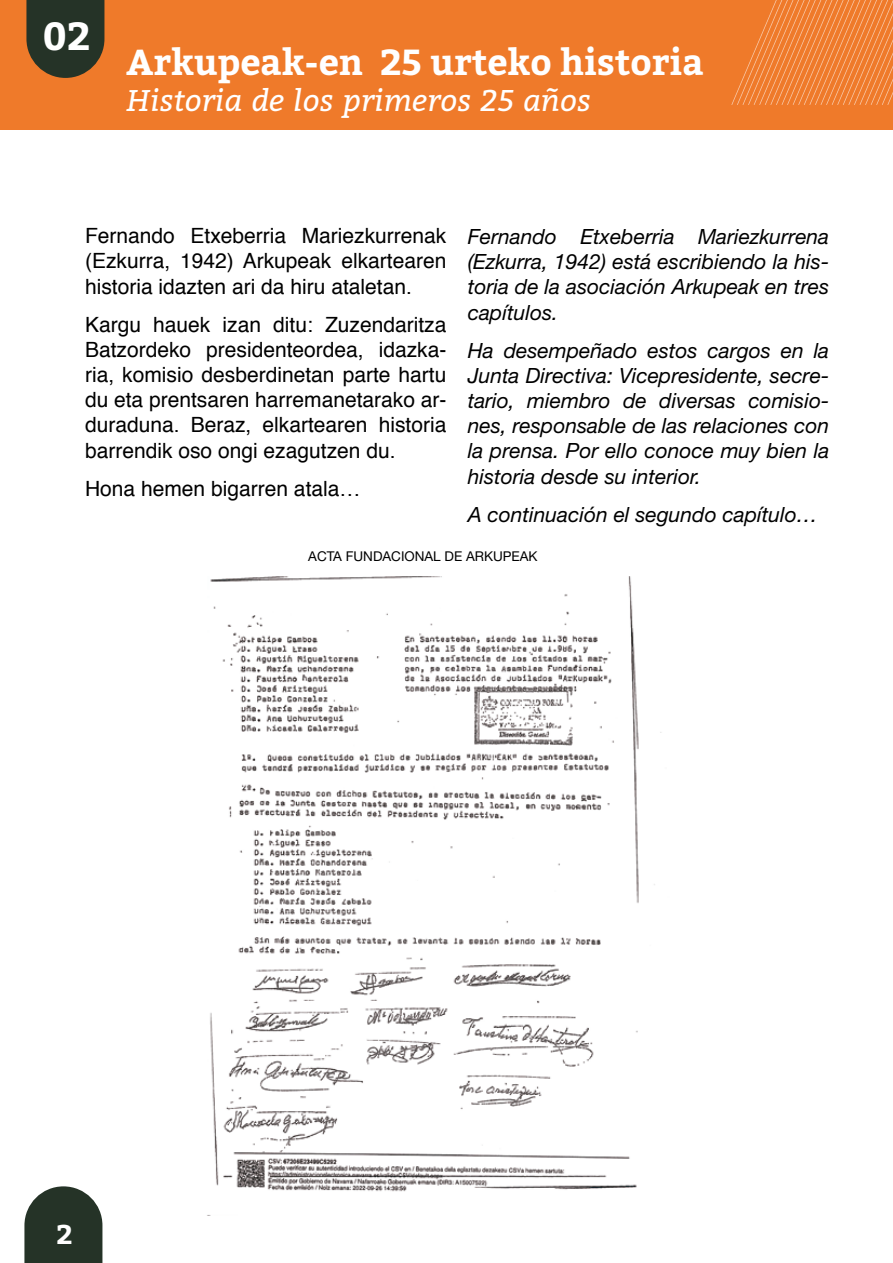
<style>
.page{position:relative;width:893px;height:1263px;background:#fff}
.page>*{position:absolute;margin:0;border:0;box-sizing:border-box;transform-origin:0 0}
.t1{font:700 39px "Bitter";color:#fff}
.t2{font:700 36px "Bitter";color:#fff}
.t3{font:italic 30px "Bitter";color:#fff}
.t4{font:700 27px "Bitter";color:#fff}
.t5{font:italic 21px/25.2px "Helvetica Neue";color:#000;text-align:justify}
.t6{font:21px/25.2px "Helvetica";color:#000;text-align:justify}
.t7{font:13.5px "Helvetica Neue";color:#000}
</style>
<div class="page">
<div style="left:0;top:0;width:893px;height:130px;background:#ef7a2a"></div>
<svg style="left:26px;top:0;width:78px;height:78px"></svg>
<svg style="left:731px;top:0;width:162px;height:105px"></svg>
<svg style="left:24px;top:1186px;width:78px;height:77px"></svg>
<img style="left:210px;top:576px;width:452px;height:616px">
<h1 class="t1" style="left:42px;top:13px;width:50px">02</h1>
<h2 class="t2" style="left:126px;top:40px;width:579px">Arkupeak-en 25 urteko historia</h2>
<h3 class="t3" style="left:126px;top:78px;width:467px">Historia de los primeros 25 años</h3>
<p class="t6" style="left:85px;top:224px;width:363px">Fernando Etxeberria Mariezkurrenak (Ezkurra, 1942) Arkupeak elkartearen historia idazten ari da hiru ataletan.</p>
<p class="t6" style="left:85px;top:312px;width:363px">Kargu hauek izan ditu: Zuzendaritza Batzordeko presidenteordea, idazka&shy;ria, komisio desberdinetan parte hartu du eta prentsaren harremanetarako ar&shy;duraduna. Beraz, elkartearen historia barrendik oso ongi ezagutzen du.</p>
<p class="t6" style="left:85px;top:476px;width:277px">Hona hemen bigarren atala…</p>
<p class="t5" style="left:468px;top:224px;width:363px">Fernando Etxeberria Mariezkurrena (Ezkurra, 1942) está escribiendo la his&shy;toria de la asociación Arkupeak en tres capítulos.</p>
<p class="t5" style="left:468px;top:337px;width:363px">Ha desempeñado estos cargos en la Junta Directiva: Vicepresidente, secre&shy;tario, miembro de diversas comisio&shy;nes, responsable de las relaciones con la prensa. Por ello conoce muy bien la historia desde su interior.</p>
<p class="t5" style="left:468px;top:501px;width:352px">A continuación el segundo capítulo…</p>
<p class="t7" style="left:308px;top:548px;width:231px">ACTA FUNDACIONAL DE ARKUPEAK</p>
<p class="t4" style="left:57px;top:1218px;width:18px">2</p>
</div>
